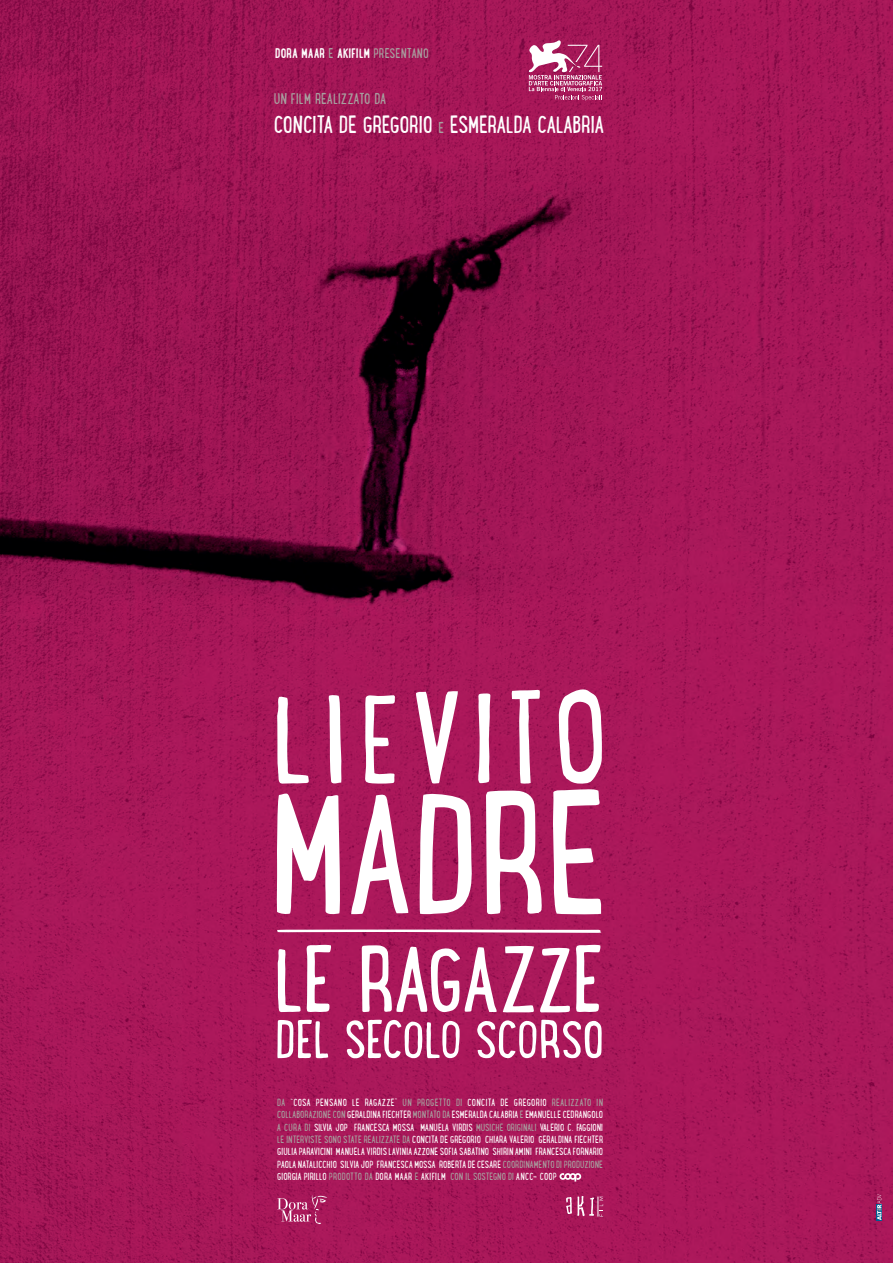
<style>
.page{position:relative;width:893px;height:1263px;background:#fff}
.page>*{position:absolute;margin:0;border:0;box-sizing:border-box;transform-origin:0 0}
.t1{font:23.85px "Lunch Box";letter-spacing:-.01em;color:#fff}
.t2{font:15px "Lunch Box";letter-spacing:.005em;color:#a7a2a0}
.t3{font:700 13.5px "Lunch Box";letter-spacing:.01em;color:#fff}
.t4{font:10.05px/12.3px "Lunch Box";letter-spacing:.015em;color:#fff;text-align:justify}
.s1{font-weight:400;color:#a7a2a0}
.s2{font-size:15px;color:#a7a2a0}
.s3{color:#a7a2a0}
</style>
<div class="page">
<img style="left:0;top:0;width:893px;height:1263px">
<svg style="left:277px;top:944px;width:55px;height:68px"></svg>
<svg style="left:362px;top:945px;width:135px;height:67px"></svg>
<svg style="left:503px;top:944px;width:98px;height:69px"></svg>
<svg style="left:277px;top:696px;width:32px;height:88px"></svg>
<svg style="left:328px;top:695px;width:14px;height:89px"></svg>
<svg style="left:364px;top:693px;width:31px;height:91px"></svg>
<svg style="left:415px;top:691px;width:43px;height:93px"></svg>
<svg style="left:477px;top:693px;width:13px;height:90px"></svg>
<svg style="left:511px;top:689px;width:29px;height:95px"></svg>
<svg style="left:277px;top:793px;width:64px;height:122px"></svg>
<svg style="left:351px;top:794px;width:57px;height:120px"></svg>
<svg style="left:419px;top:793px;width:55px;height:121px"></svg>
<svg style="left:486px;top:790px;width:57px;height:125px"></svg>
<svg style="left:553px;top:689px;width:49px;height:226px"></svg>
<svg style="left:277px;top:1019px;width:51px;height:39px"></svg>
<svg style="left:346px;top:1019px;width:114px;height:39px"></svg>
<svg style="left:477px;top:1020px;width:125px;height:38px"></svg>
<svg style="left:277px;top:929px;width:325px;height:4px"></svg>
<svg style="left:566px;top:1196px;width:37px;height:20px"></svg>
<svg style="left:876px;top:1204px;width:6px;height:16px"></svg>
<svg style="left:877px;top:1194px;width:4px;height:26px"></svg>
<svg style="left:529px;top:40px;width:73px;height:61px"></svg>
<svg style="left:559px;top:1173px;width:22px;height:8px"></svg>
<svg style="left:277px;top:1195px;width:50px;height:29px"></svg>
<h3 class="t3" style="left:275px;top:44px;width:155px">DORA MAAR <span class="s1">E</span> AKIFILM <span class="s1">PRESENTANO</span></h3>
<h2 class="t2" style="left:274px;top:88px;width:114px">UN FILM REALIZZATO DA</h2>
<h1 class="t1" style="left:274px;top:106px;width:332px">CONCITA DE GREGORIO <span class="s2">E</span> ESMERALDA CALABRIA</h1>
<p class="t4" style="left:277px;top:1096px;width:327px"><span class="s3">DA</span> “COSA PENSANO LE RAGAZZE” <span class="s3">UN PROGETTO DI</span> CONCITA DE GREGORIO <span class="s3">REALIZZATO IN COLLABORAZIONE CON</span> GERALDINA FIECHTER <span class="s3">MONTATO DA</span> ESMERALDA CALABRIA <span class="s3">E</span> EMANUELLE CEDRANGOLO <span class="s3">A CURA DI</span> SILVIA JOP FRANCESCA MOSSA MANUELA VIRDIS <span class="s3">MUSICHE ORIGINALI</span> VALERIO C. FAGGIONI <span class="s3">LE INTERVISTE SONO STATE REALIZZATE DA</span> CONCITA DE GREGORIO CHIARA VALERIO GERALDINA FIECHTER GIULIA PARAVICINI MANUELA VIRDIS LAVINIA AZZONE SOFIA SABATINO SHIRIN AMINI FRANCESCA FORNARIO PAOLA NATALICCHIO SILVIA JOP FRANCESCA MOSSA ROBERTA DE CESARE <span class="s3">COORDINAMENTO DI PRODUZIONE </span>GIORGIA PIRILLO <span class="s3">PRODOTTO DA</span> DORA MAAR <span class="s3">E</span> AKIFILM <span class="s3">CON IL SOSTEGNO DI</span> ANCC- COOP</p>
</div>
